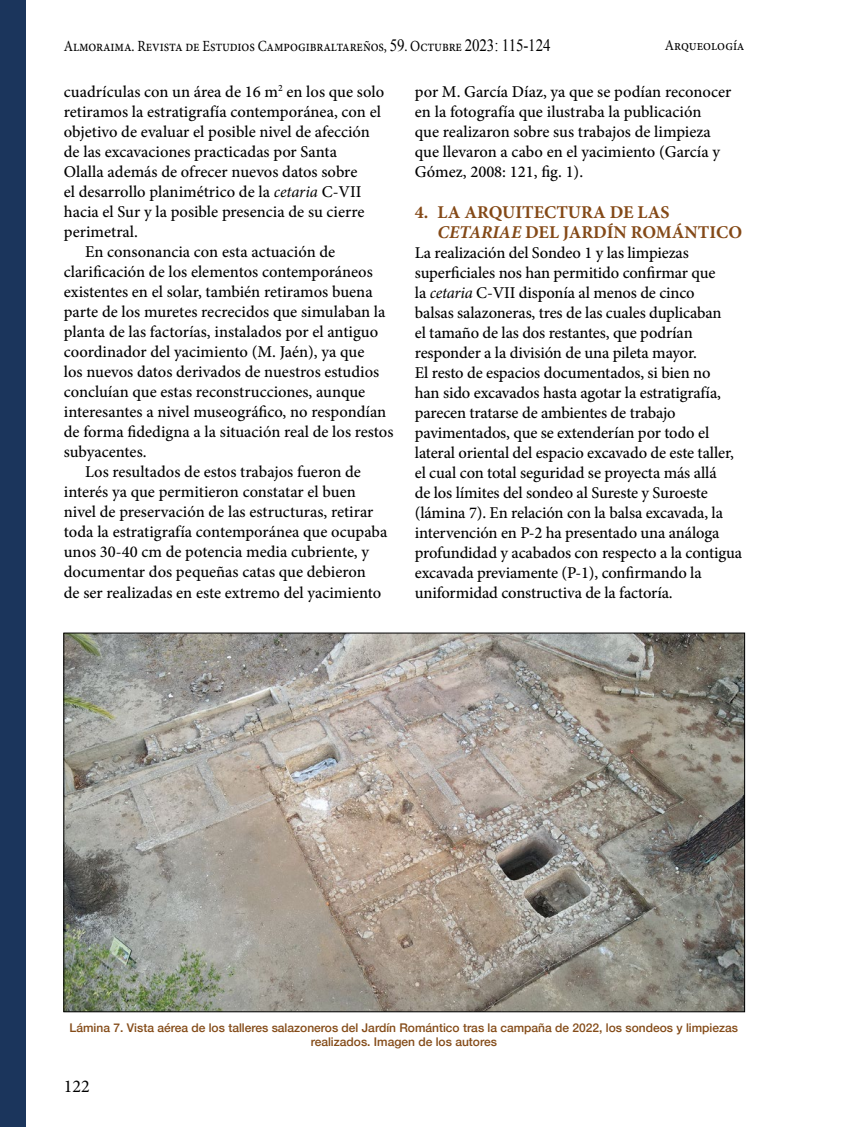
<style>
.page{position:relative;width:851px;height:1127px;background:#fff}
.page>*{position:absolute;margin:0;border:0;box-sizing:border-box;transform-origin:0 0}
.t1{font:700 18px/20px "Minion Pro";color:#844917}
.t2{font:18px "Minion Pro";color:#000}
.t3{font:500 16.5px/20px "Minion Pro";letter-spacing:-.005em;color:#000}
.t4{font:15.6px "Minion Pro";letter-spacing:-.01em;color:#000;scale:.87 1}
.t5{font:14.85px "Minion Pro";color:#000;scale:.91 1}
.t6{font:500 12px/14.4px "Helvetica Neue";color:#844b18;text-align:center}
.s1{font-family:"Times New Roman";font-size:17.25px}
.s2{font-weight:400;font-style:italic}
.s3{font-style:italic}
</style>
<div class="page">
<div style="left:0;top:0;width:26px;height:1127px;background:#1b355c"></div>
<img style="left:65px;top:635px;width:677px;height:375px">
<p class="t4" style="left:64px;top:35px;width:561px">Almoraima. Revista de Estudios Campogibraltareños, <span class="s1">59</span>. Octubre <span class="s1">2023: 115-124</span></p>
<p class="t5" style="left:664px;top:36px;width:89px">Arqueología</p>
<p class="t3" style="left:64px;top:81px;width:322px">cuadrículas con un área de 16 m<sup>2</sup> en los que solo</p>
<p class="t3" style="left:64px;top:101px;width:318px">retiramos la estratigrafía contemporánea, con el</p>
<p class="t3" style="left:64px;top:121px;width:307px">objetivo de evaluar el posible nivel de afección</p>
<p class="t3" style="left:64px;top:141px;width:275px">de las excavaciones practicadas por Santa</p>
<p class="t3" style="left:64px;top:162px;width:295px">Olalla además de ofrecer nuevos datos sobre</p>
<p class="t3" style="left:64px;top:182px;width:299px">el desarrollo planimétrico de la <span class="s2">cetaria</span> C-VII</p>
<p class="t3" style="left:64px;top:202px;width:302px">hacia el Sur y la posible presencia de su cierre</p>
<p class="t3" style="left:64px;top:222px;width:76px">perimetral.</p>
<p class="t3" style="left:85px;top:242px;width:252px">En consonancia con esta actuación de</p>
<p class="t3" style="left:64px;top:262px;width:310px">clarificación de los elementos contemporáneos</p>
<p class="t3" style="left:64px;top:282px;width:310px">existentes en el solar, también retiramos buena</p>
<p class="t3" style="left:64px;top:302px;width:323px">parte de los muretes recrecidos que simulaban la</p>
<p class="t3" style="left:64px;top:322px;width:316px">planta de las factorías, instalados por el antiguo</p>
<p class="t3" style="left:64px;top:342px;width:302px">coordinador del yacimiento (M. Jaén), ya que</p>
<p class="t3" style="left:64px;top:362px;width:317px">los nuevos datos derivados de nuestros estudios</p>
<p class="t3" style="left:64px;top:382px;width:303px">concluían que estas reconstrucciones, aunque</p>
<p class="t3" style="left:64px;top:402px;width:324px">interesantes a nivel museográfico, no respondían</p>
<p class="t3" style="left:64px;top:422px;width:331px">de forma fidedigna a la situación real de los restos</p>
<p class="t3" style="left:64px;top:442px;width:84px">subyacentes.</p>
<p class="t3" style="left:85px;top:462px;width:277px">Los resultados de estos trabajos fueron de</p>
<p class="t3" style="left:64px;top:482px;width:293px">interés ya que permitieron constatar el buen</p>
<p class="t3" style="left:64px;top:502px;width:311px">nivel de preservación de las estructuras, retirar</p>
<p class="t3" style="left:64px;top:522px;width:325px">toda la estratigrafía contemporánea que ocupaba</p>
<p class="t3" style="left:64px;top:542px;width:307px">unos 30-40 cm de potencia media cubriente, y</p>
<p class="t3" style="left:64px;top:562px;width:303px">documentar dos pequeñas catas que debieron</p>
<p class="t3" style="left:64px;top:582px;width:319px">de ser realizadas en este extremo del yacimiento</p>
<p class="t3" style="left:415px;top:81px;width:318px">por M. García Díaz, ya que se podían reconocer en la fotografía que ilustraba la publicación<br>que realizaron sobre sus trabajos de limpieza que llevaron a cabo en el yacimiento (García y Gómez, 2008: 121, fig. 1).</p>
<p class="t1" style="left:437px;top:202px;width:306px;text-indent:-23px">4. LA ARQUITECTURA DE LAS<br><span class="s3">CETARIAE</span> DEL JARDÍN ROMÁNTICO</p>
<p class="t3" style="left:415px;top:243px;width:329px">La realización del Sondeo 1 y las limpiezas superficiales nos han permitido confirmar que<br>la <span class="s2">cetaria</span> C-VII disponía al menos de cinco<br>balsas salazoneras, tres de las cuales duplicaban<br>el tamaño de las dos restantes, que podrían responder a la división de una pileta mayor.<br>El resto de espacios documentados, si bien no<br>han sido excavados hasta agotar la estratigrafía, parecen tratarse de ambientes de trabajo pavimentados, que se extenderían por todo el lateral oriental del espacio excavado de este taller, el cual con total seguridad se proyecta más allá<br>de los límites del sondeo al Sureste y Suroeste (lámina 7). En relación con la balsa excavada, la intervención en P-2 ha presentado una análoga profundidad y acabados con respecto a la contigua excavada previamente (P-1), confirmando la uniformidad constructiva de la factoría.</p>
<p class="t6" style="left:70px;top:1019px;width:670px">Lámina 7. Vista aérea de los talleres salazoneros del Jardín Romántico tras la campaña de 2022, los sondeos y limpiezas realizados. Imagen de los autores</p>
<p class="t2" style="left:64px;top:1074px;width:27px">122</p>
</div>
